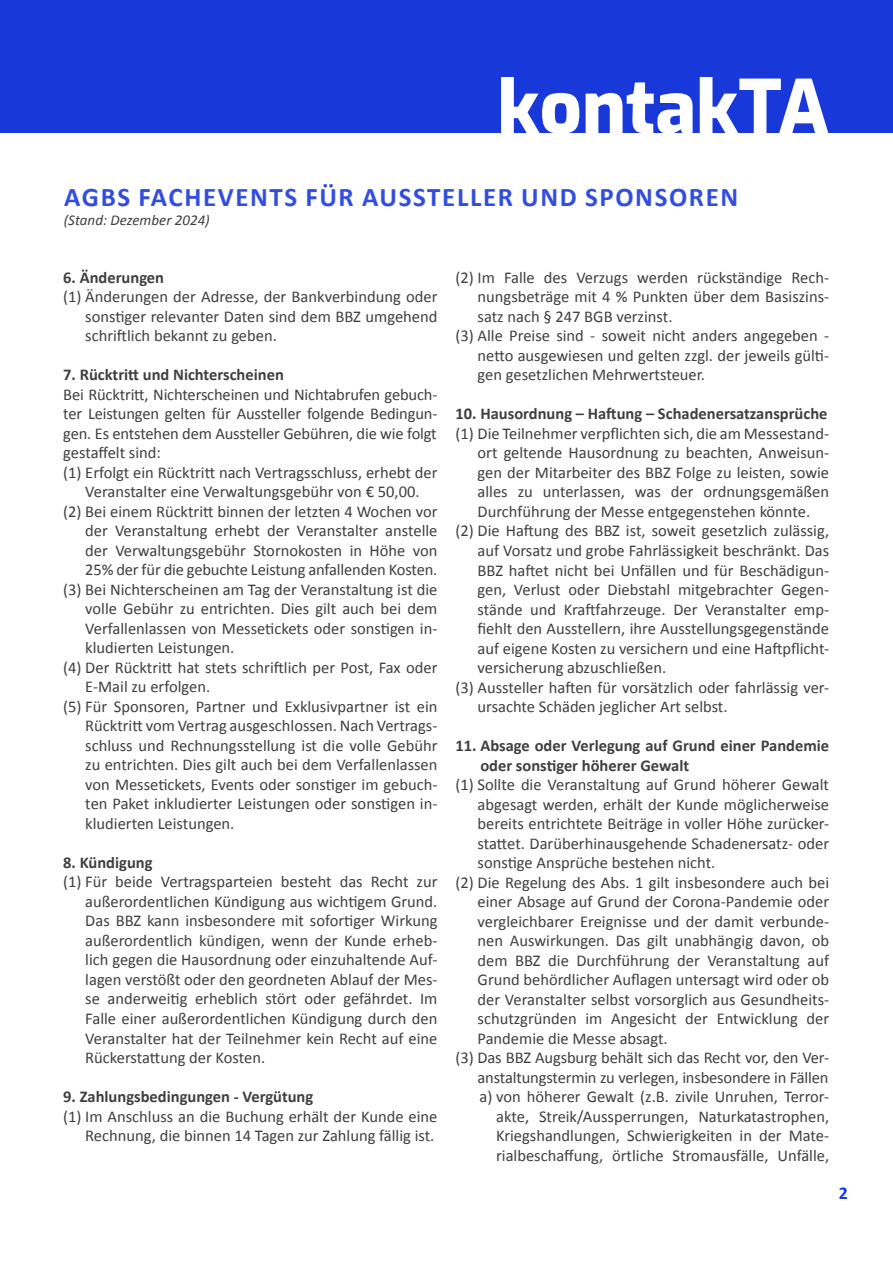
<style>
.page{position:relative;width:893px;height:1263px;background:#fff}
.page>*{position:absolute;margin:0;border:0;box-sizing:border-box;transform-origin:0 0}
.t1{font:800 73.8px "Exo";color:#fff}
.t2{font:700 27px "Calibri";letter-spacing:.06em;color:#324edd}
.t3{font:700 18px "Calibri";color:#1938d9}
.t4{font:16.5px/19.5px "Calibri";color:#3f3f3e;text-align:justify}
.t5{font:700 16.5px/19.5px "Calibri";color:#3f3f3e}
.t6{font:italic 15px "Calibri";color:#3f3f3e}
</style>
<div class="page">
<div style="left:0;top:0;width:893px;height:133px;background:#1938d9"></div>
<h1 class="t1" style="left:497px;top:50px;width:333px">kontakTA</h1>
<h2 class="t2" style="left:64px;top:177px;width:675px">AGBS FACHEVENTS FÜR AUSSTELLER UND SPONSOREN</h2>
<p class="t6" style="left:64px;top:210px;width:148px">(Stand: Dezember 2024)</p>
<p class="t5" style="left:63px;top:267px;width:102px">6. Änderungen</p>
<p class="t4" style="left:85px;top:287px;width:354px;text-indent:-22px">(1) Änderungen der Adresse, der Bankverbindung oder sonstiger relevanter Daten sind dem BBZ umgehend schriftlich bekannt zu geben.</p>
<p class="t5" style="left:63px;top:364px;width:222px">7. Rücktritt und Nichterscheinen</p>
<p class="t4" style="left:63px;top:384px;width:376px">Bei Rücktritt, Nichterscheinen und Nichtabrufen gebuch-</p>
<p class="t4" style="left:63px;top:404px;width:376px">ter Leistungen gelten für Aussteller folgende Bedingun-</p>
<p class="t4" style="left:63px;top:423px;width:375px">gen. Es entstehen dem Aussteller Gebühren, die wie folgt</p>
<p class="t4" style="left:63px;top:443px;width:99px">gestaffelt sind:</p>
<p class="t4" style="left:63px;top:462px;width:376px">(1) Erfolgt ein Rücktritt nach Vertragsschluss, erhebt der</p>
<p class="t4" style="left:85px;top:482px;width:336px">Veranstalter eine Verwaltungsgebühr von € 50,00.</p>
<p class="t4" style="left:63px;top:501px;width:376px">(2) Bei einem Rücktritt binnen der letzten 4 Wochen vor</p>
<p class="t4" style="left:85px;top:521px;width:354px">der Veranstaltung erhebt der Veranstalter anstelle</p>
<p class="t4" style="left:85px;top:540px;width:354px">der Verwaltungsgebühr Stornokosten in Höhe von</p>
<p class="t4" style="left:85px;top:560px;width:354px">25% der für die gebuchte Leistung anfallenden Kosten.</p>
<p class="t4" style="left:63px;top:579px;width:376px">(3) Bei Nichterscheinen am Tag der Veranstaltung ist die</p>
<p class="t4" style="left:85px;top:599px;width:354px">volle Gebühr zu entrichten. Dies gilt auch bei dem</p>
<p class="t4" style="left:85px;top:618px;width:354px">Verfallenlassen von Messetickets oder sonstigen in-</p>
<p class="t4" style="left:85px;top:638px;width:151px">kludierten Leistungen.</p>
<p class="t4" style="left:63px;top:657px;width:376px">(4) Der Rücktritt hat stets schriftlich per Post, Fax oder</p>
<p class="t4" style="left:85px;top:677px;width:126px">E-Mail zu erfolgen.</p>
<p class="t4" style="left:63px;top:696px;width:376px">(5) Für Sponsoren, Partner und Exklusivpartner ist ein</p>
<p class="t4" style="left:85px;top:716px;width:354px">Rücktritt vom Vertrag ausgeschlossen. Nach Vertrags-</p>
<p class="t4" style="left:85px;top:735px;width:354px">schluss und Rechnungsstellung ist die volle Gebühr</p>
<p class="t4" style="left:85px;top:755px;width:354px">zu entrichten. Dies gilt auch bei dem Verfallenlassen</p>
<p class="t4" style="left:85px;top:774px;width:354px">von Messetickets, Events oder sonstiger im gebuch-</p>
<p class="t4" style="left:85px;top:794px;width:354px">ten Paket inkludierter Leistungen oder sonstigen in-</p>
<p class="t4" style="left:85px;top:813px;width:151px">kludierten Leistungen.</p>
<p class="t5" style="left:63px;top:852px;width:91px">8. Kündigung</p>
<p class="t4" style="left:85px;top:872px;width:354px;text-indent:-22px">(1) Für beide Vertragsparteien besteht das Recht zur außerordentlichen Kündigung aus wichtigem Grund.<br>Das BBZ kann insbesondere mit sofortiger Wirkung außerordentlich kündigen, wenn der Kunde erheb&shy;lich gegen die Hausordnung oder einzuhaltende Auf&shy;lagen verstößt oder den geordneten Ablauf der Mes&shy;se anderweitig erheblich stört oder gefährdet. Im Falle einer außerordentlichen Kündigung durch den Veranstalter hat der Teilnehmer kein Recht auf eine Rückerstattung der Kosten.</p>
<p class="t5" style="left:63px;top:1086px;width:252px">9. Zahlungsbedingungen - Vergütung</p>
<p class="t4" style="left:63px;top:1106px;width:376px;text-align:right">(1) Im Anschluss an die Buchung erhält der Kunde eine<br>Rechnung, die binnen 14 Tagen zur Zahlung fällig ist.</p>
<p class="t4" style="left:455px;top:267px;width:375px">(2) Im Falle des Verzugs werden rückständige Rech-</p>
<p class="t4" style="left:478px;top:287px;width:353px">nungsbeträge mit 4 % Punkten über dem Basiszins-</p>
<p class="t4" style="left:478px;top:306px;width:196px">satz nach § 247 BGB verzinst.</p>
<p class="t4" style="left:455px;top:326px;width:375px">(3) Alle Preise sind - soweit nicht anders angegeben -</p>
<p class="t4" style="left:478px;top:345px;width:353px">netto ausgewiesen und gelten zzgl. der jeweils gülti-</p>
<p class="t4" style="left:478px;top:365px;width:229px">gen gesetzlichen Mehrwertsteuer.</p>
<p class="t5" style="left:455px;top:404px;width:374px">10. Hausordnung – Haftung – Schadenersatzansprüche</p>
<p class="t4" style="left:455px;top:423px;width:375px">(1) Die Teilnehmer verpflichten sich, die am Messestand-</p>
<p class="t4" style="left:478px;top:443px;width:353px">ort geltende Hausordnung zu beachten, Anweisun-</p>
<p class="t4" style="left:478px;top:462px;width:353px">gen der Mitarbeiter des BBZ Folge zu leisten, sowie</p>
<p class="t4" style="left:478px;top:482px;width:353px">alles zu unterlassen, was der ordnungsgemäßen</p>
<p class="t4" style="left:478px;top:501px;width:334px">Durchführung der Messe entgegenstehen könnte.</p>
<p class="t4" style="left:455px;top:521px;width:375px">(2) Die Haftung des BBZ ist, soweit gesetzlich zulässig,</p>
<p class="t4" style="left:478px;top:540px;width:353px">auf Vorsatz und grobe Fahrlässigkeit beschränkt. Das</p>
<p class="t4" style="left:478px;top:560px;width:353px">BBZ haftet nicht bei Unfällen und für Beschädigun-</p>
<p class="t4" style="left:478px;top:579px;width:353px">gen, Verlust oder Diebstahl mitgebrachter Gegen-</p>
<p class="t4" style="left:478px;top:599px;width:353px">stände und Kraftfahrzeuge. Der Veranstalter emp-</p>
<p class="t4" style="left:478px;top:618px;width:353px">fiehlt den Ausstellern, ihre Ausstellungsgegenstände</p>
<p class="t4" style="left:478px;top:638px;width:353px">auf eigene Kosten zu versichern und eine Haftpflicht-</p>
<p class="t4" style="left:478px;top:657px;width:190px">versicherung abzuschließen.</p>
<p class="t4" style="left:455px;top:677px;width:375px">(3) Aussteller haften für vorsätzlich oder fahrlässig ver-</p>
<p class="t4" style="left:478px;top:696px;width:252px">ursachte Schäden jeglicher Art selbst.</p>
<p class="t5" style="left:480px;top:735px;width:350px;text-indent:-25px">11. Absage oder Verlegung auf Grund einer Pandemie oder sonstiger höherer Gewalt</p>
<p class="t4" style="left:455px;top:774px;width:375px">(1) Sollte die Veranstaltung auf Grund höherer Gewalt</p>
<p class="t4" style="left:478px;top:794px;width:353px">abgesagt werden, erhält der Kunde möglicherweise</p>
<p class="t4" style="left:478px;top:813px;width:353px">bereits entrichtete Beiträge in voller Höhe zurücker-</p>
<p class="t4" style="left:478px;top:833px;width:353px">stattet. Darüberhinausgehende Schadenersatz- oder</p>
<p class="t4" style="left:478px;top:852px;width:239px">sonstige Ansprüche bestehen nicht.</p>
<p class="t4" style="left:455px;top:872px;width:375px">(2) Die Regelung des Abs. 1 gilt insbesondere auch bei</p>
<p class="t4" style="left:478px;top:891px;width:353px">einer Absage auf Grund der Corona-Pandemie oder</p>
<p class="t4" style="left:478px;top:911px;width:353px">vergleichbarer Ereignisse und der damit verbunde-</p>
<p class="t4" style="left:478px;top:930px;width:353px">nen Auswirkungen. Das gilt unabhängig davon, ob</p>
<p class="t4" style="left:478px;top:950px;width:353px">dem BBZ die Durchführung der Veranstaltung auf</p>
<p class="t4" style="left:478px;top:969px;width:353px">Grund behördlicher Auflagen untersagt wird oder ob</p>
<p class="t4" style="left:478px;top:989px;width:353px">der Veranstalter selbst vorsorglich aus Gesundheits-</p>
<p class="t4" style="left:478px;top:1008px;width:353px">schutzgründen im Angesicht der Entwicklung der</p>
<p class="t4" style="left:478px;top:1028px;width:192px">Pandemie die Messe absagt.</p>
<p class="t4" style="left:455px;top:1047px;width:375px">(3) Das BBZ Augsburg behält sich das Recht vor, den Ver-</p>
<p class="t4" style="left:478px;top:1067px;width:352px">anstaltungstermin zu verlegen, insbesondere in Fällen</p>
<p class="t4" style="left:479px;top:1086px;width:351px">a) von höherer Gewalt (z.B. zivile Unruhen, Terror-</p>
<p class="t4" style="left:496px;top:1106px;width:335px">akte, Streik/Aussperrungen, Naturkatastrophen,</p>
<p class="t4" style="left:496px;top:1125px;width:335px">Kriegshandlungen, Schwierigkeiten in der Mate-</p>
<p class="t4" style="left:496px;top:1145px;width:335px">rialbeschaffung, örtliche Stromausfälle, Unfälle,</p>
<p class="t3" style="left:839px;top:1180px;width:11px">2</p>
</div>
